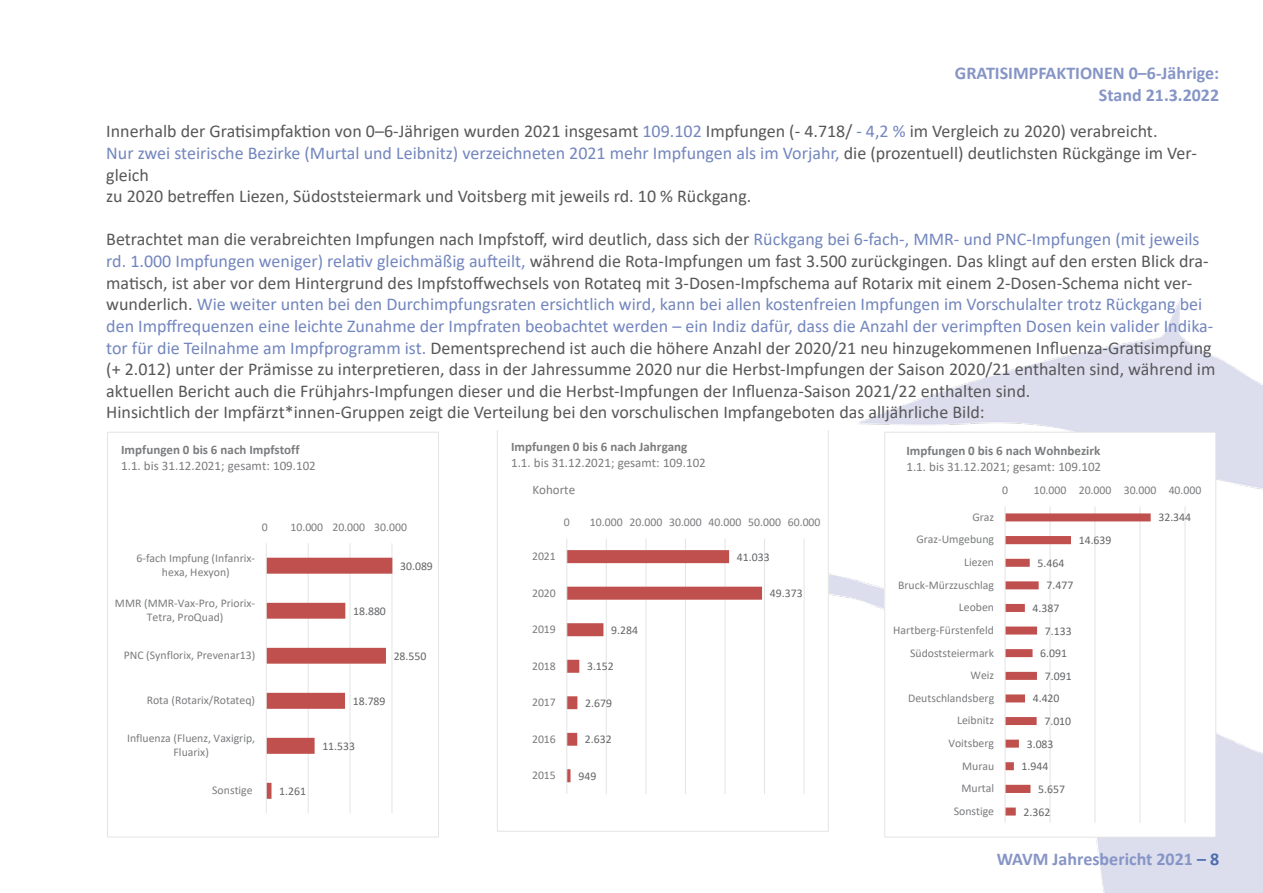
<style>
.page{position:relative;width:1263px;height:893px;background:#fff}
.page>*{position:absolute;margin:0;border:0;box-sizing:border-box;transform-origin:0 0}
.t1{font:18px/21.6px "Calibri";color:#58585a}
.t2{font:700 18px/21.6px "Calibri";color:#8695c6;text-align:right}
.t3{font:13.05px "Calibri";color:#7b7c7e}
.t4{font:700 13.05px "Calibri";color:#7b7c7e}
.t5{font:11.7px/22.6px "Calibri";color:#7b7c7e;text-align:center}
.t6{font:11.7px "Calibri";color:#646567}
.s1{color:#7386be}
.s2{color:#4c6cae}
</style>
<div class="page">
<img style="left:829px;top:301px;width:434px;height:592px">
<hr style="left:308px;top:543px;width:1px;height:270px;background:#e3e4e4">
<hr style="left:350px;top:543px;width:1px;height:270px;background:#e3e4e4">
<hr style="left:391px;top:543px;width:1px;height:270px;background:#e3e4e4">
<svg style="left:267px;top:558px;width:125px;height:241px"></svg>
<hr style="left:266px;top:543px;width:1px;height:270px;background:#e3e4e4">
<div style="left:107px;top:432px;width:332px;height:405px;border:1px solid #e3e4e4"></div>
<svg style="left:497px;top:430px;width:332px;height:402px"></svg>
<div style="left:885px;top:432px;width:331px;height:405px;background:#fff"></div>
<hr style="left:1049px;top:506px;width:1px;height:317px;background:#e3e4e4">
<hr style="left:1094px;top:506px;width:1px;height:317px;background:#e3e4e4">
<hr style="left:1139px;top:506px;width:1px;height:317px;background:#e3e4e4">
<hr style="left:1184px;top:506px;width:1px;height:317px;background:#e3e4e4">
<svg style="left:1005px;top:513px;width:146px;height:302px"></svg>
<hr style="left:1004px;top:506px;width:1px;height:317px;background:#e3e4e4">
<div style="left:884px;top:432px;width:332px;height:406px;border:1px solid #e3e4e4"></div>
<p class="t2" style="left:955px;top:62px;width:266px">GRATISIMPFAKTIONEN 0–6-Jährige:<br>Stand 21.3.2022</p>
<p class="t1" style="left:106px;top:120px;width:1092px">Innerhalb der Gratisimpfaktion von 0–6-Jährigen wurden 2021 insgesamt <span class="s1">109.102</span> Impfungen (- 4.718/ <span class="s1">- 4,2 %</span> im Vergleich zu 2020) verabreicht.<br><span class="s1">Nur zwei steirische Bezirke (Murtal und Leibnitz) verzeichneten 2021 mehr Impfungen als im Vorjahr,</span> die (prozentuell) deutlichsten Rückgänge im Ver&shy;gleich<br>zu 2020 betreffen Liezen, Südoststeiermark und Voitsberg mit jeweils rd. 10 % Rückgang.</p>
<p class="t1" style="left:106px;top:228px;width:1111px">Betrachtet man die verabreichten Impfungen nach Impfstoff, wird deutlich, dass sich der <span class="s1">Rückgang bei 6-fach-, MMR- und PNC-Impfungen (mit jeweils rd. 1.000 Impfungen weniger) relativ gleichmäßig aufteilt,</span> während die Rota-Impfungen um fast 3.500 zurückgingen. Das klingt auf den ersten Blick dra&shy;matisch, ist aber vor dem Hintergrund des Impfstoffwechsels von Rotateq mit 3-Dosen-Impfschema auf Rotarix mit einem 2-Dosen-Schema nicht ver&shy;wunderlich. <span class="s1">Wie weiter unten bei den Durchimpfungsraten ersichtlich wird, kann bei allen kostenfreien Impfungen im Vorschulalter trotz Rückgang bei den Impffrequenzen eine leichte Zunahme der Impfraten beobachtet werden – ein Indiz dafür, dass die Anzahl der verimpften Dosen kein valider Indika&shy;tor für die Teilnahme am Impfprogramm ist.</span> Dementsprechend ist auch die höhere Anzahl der 2020/21 neu hinzugekommenen Influenza-Gratisimpfung (+ 2.012) unter der Prämisse zu interpretieren, dass in der Jahressumme 2020 nur die Herbst-Impfungen der Saison 2020/21 enthalten sind, während im aktuellen Bericht auch die Frühjahrs-Impfungen dieser und die Herbst-Impfungen der Influenza-Saison 2021/22 enthalten sind.<br>Hinsichtlich der Impfärzt*innen-Gruppen zeigt die Verteilung bei den vorschulischen Impfangeboten das alljährliche Bild:</p>
<p class="t4" style="left:121px;top:441px;width:180px">Impfungen 0 bis 6 nach Impfstoff</p>
<p class="t3" style="left:121px;top:457px;width:196px">1.1. bis 31.12.2021; gesamt: 109.102</p>
<p class="t5" style="left:262px;top:516px;width:7px">0</p>
<p class="t5" style="left:290px;top:516px;width:118px">10.000 20.000 30.000</p>
<p class="t5" style="left:136px;top:550px;width:120px;line-height:14.4px">6-fach Impfung (Infanrix&shy;hexa, Hexyon)</p>
<p class="t5" style="left:115px;top:595px;width:142px;line-height:14.4px">MMR (MMR-Vax-Pro, Priorix-<br>Tetra, ProQuad)</p>
<p class="t5" style="left:124px;top:644px;width:133px">PNC (Synflorix, Prevenar13)</p>
<p class="t5" style="left:147px;top:689px;width:110px">Rota (Rotarix/Rotateq)</p>
<p class="t5" style="left:127px;top:731px;width:130px;line-height:14.4px">Influenza (Fluenz, Vaxigrip,<br>Fluarix)</p>
<p class="t5" style="left:212px;top:779px;width:42px">Sonstige</p>
<p class="t6" style="left:279px;top:783px;width:28px">1.261</p>
<p class="t6" style="left:353px;top:603px;width:34px">18.880</p>
<p class="t6" style="left:400px;top:558px;width:34px">30.089</p>
<p class="t6" style="left:394px;top:648px;width:34px">28.550</p>
<p class="t6" style="left:353px;top:693px;width:34px">18.789</p>
<p class="t6" style="left:322px;top:738px;width:34px">11.533</p>
<p class="t4" style="left:511px;top:437px;width:178px">Impfungen 0 bis 6 nach Jahrgang</p>
<p class="t3" style="left:511px;top:453px;width:196px">1.1. bis 31.12.2021; gesamt: 109.102</p>
<p class="t3" style="left:532px;top:481px;width:44px">Kohorte</p>
<p class="t5" style="left:564px;top:511px;width:7px">0</p>
<p class="t5" style="left:590px;top:511px;width:232px">10.000 20.000 30.000 40.000 50.000 60.000</p>
<p class="t5" style="left:532px;top:544px;width:25px">2021</p>
<p class="t6" style="left:737px;top:549px;width:34px">41.033</p>
<p class="t5" style="left:532px;top:581px;width:25px">2020</p>
<p class="t6" style="left:770px;top:585px;width:34px">49.373</p>
<p class="t5" style="left:532px;top:618px;width:25px">2019</p>
<p class="t6" style="left:611px;top:622px;width:28px">9.284</p>
<p class="t5" style="left:532px;top:654px;width:25px">2018</p>
<p class="t6" style="left:587px;top:658px;width:28px">3.152</p>
<p class="t5" style="left:532px;top:691px;width:25px">2017</p>
<p class="t6" style="left:585px;top:695px;width:28px">2.679</p>
<p class="t5" style="left:532px;top:727px;width:25px">2016</p>
<p class="t5" style="left:532px;top:764px;width:25px">2015</p>
<p class="t6" style="left:585px;top:731px;width:28px">2.632</p>
<p class="t6" style="left:578px;top:768px;width:19px">949</p>
<p class="t4" style="left:906px;top:442px;width:195px">Impfungen 0 bis 6 nach Wohnbezirk</p>
<p class="t3" style="left:906px;top:458px;width:196px">1.1. bis 31.12.2021; gesamt: 109.102</p>
<p class="t5" style="left:893px;top:505px;width:102px;text-align:right">Graz<br>Graz-Umgebung<br>Liezen<br>Bruck-Mürzzuschlag<br>Leoben<br>Hartberg-Fürstenfeld<br>Südoststeiermark<br>Weiz<br>Deutschlandsberg<br>Leibnitz<br>Voitsberg<br>Murau<br>Murtal<br>Sonstige</p>
<p class="t5" style="left:1002px;top:479px;width:7px">0</p>
<p class="t5" style="left:1034px;top:479px;width:169px">10.000 20.000 30.000 40.000</p>
<p class="t6" style="left:1079px;top:532px;width:34px">14.639</p>
<p class="t6" style="left:1037px;top:555px;width:28px">5.464</p>
<p class="t6" style="left:1046px;top:577px;width:28px">7.477</p>
<p class="t6" style="left:1032px;top:600px;width:28px">4.387</p>
<p class="t6" style="left:1045px;top:623px;width:28px">7.133</p>
<p class="t6" style="left:1040px;top:645px;width:28px">6.091</p>
<p class="t6" style="left:1045px;top:668px;width:28px">7.091</p>
<p class="t6" style="left:1033px;top:690px;width:28px">4.420</p>
<p class="t6" style="left:1044px;top:713px;width:28px">7.010</p>
<p class="t6" style="left:1027px;top:736px;width:28px">3.083</p>
<p class="t6" style="left:1022px;top:758px;width:28px">1.944</p>
<p class="t6" style="left:1038px;top:781px;width:28px">5.657</p>
<p class="t6" style="left:1023px;top:803px;width:28px">2.362</p>
<p class="t6" style="left:1158px;top:509px;width:34px">32.344</p>
<p class="t2" style="left:997px;top:848px;width:224px">WAVM Jahresbericht 2021 <span class="s2">– 8</span></p>
</div>
